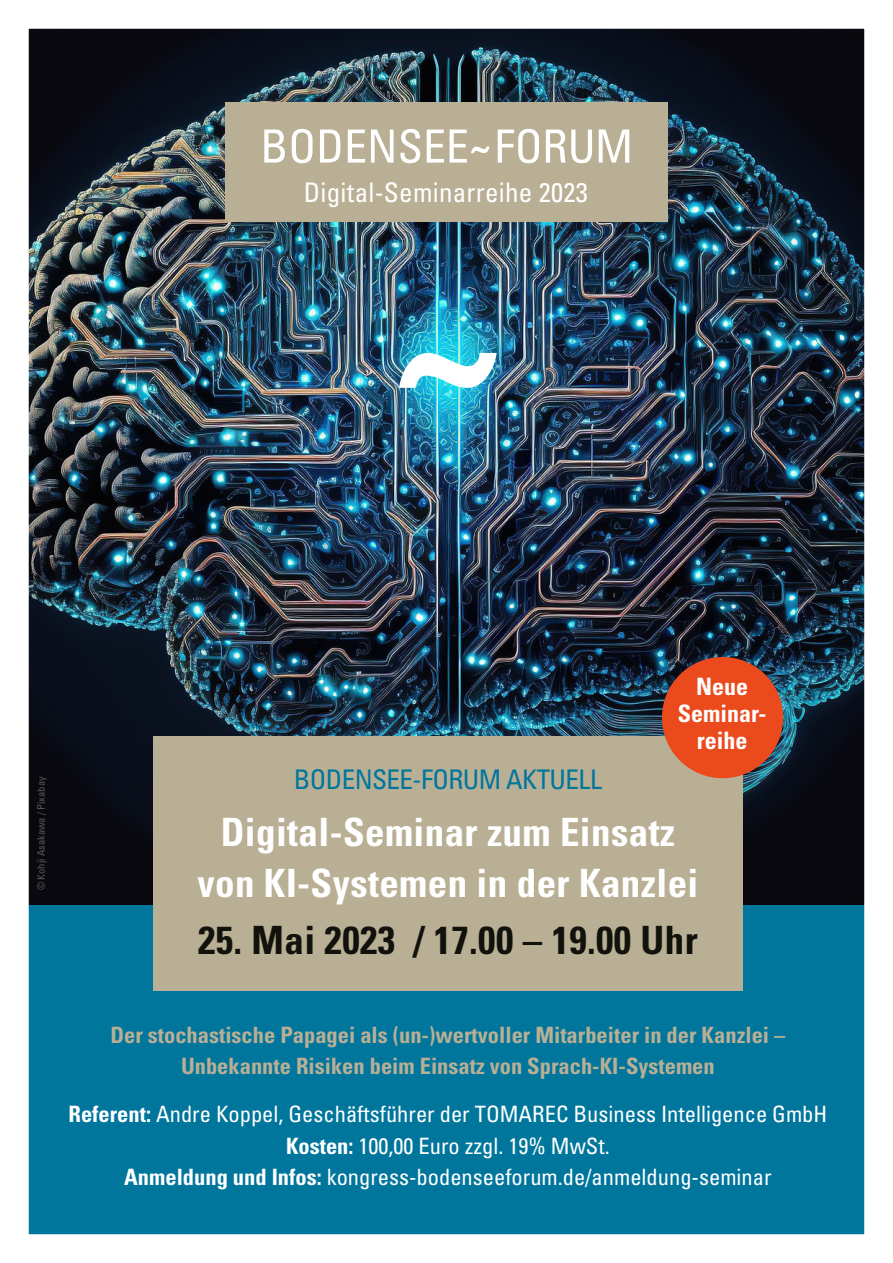
<style>
.page{position:relative;width:893px;height:1263px;background:#fff}
.page>*{position:absolute;margin:0;border:0;box-sizing:border-box;transform-origin:0 0}
.t1{font:700 condensed 39px/51px "Univers";letter-spacing:.01em;color:#fff;text-align:center}
.t2{font:700 condensed 39px "Univers";letter-spacing:.01em;color:#12120d}
.t3{font:condensed 27px "Univers";letter-spacing:.01em;color:#fff}
.t4{font:condensed 27px "Univers";letter-spacing:-.02em;color:#00769c}
.t5{font:700 condensed 24px/27px "Univers";color:#fff;text-align:center}
.t6{font:condensed 22.5px/31.5px "Univers";color:#fff;text-align:center}
.t7{font:700 condensed 22.5px/31.5px "Univers";color:#b9af95;text-align:center}
.t8{font:condensed 10.5px "Univers";color:#575756}
.s1{font-weight:700}
</style>
<div class="page">
<img style="left:28px;top:28px;width:837px;height:1207px">
<div style="left:662px;top:657px;width:121px;height:121px;background:#eb4a1d;border-radius:50%"></div>
<p class="t3" style="left:304px;top:176px;width:285px">Digital-Seminarreihe 2023</p>
<p class="t8" style="left:35px;top:890px;width:115px;rotate:-90deg">© Kohji Asakawa / Pixabay</p>
<p class="t5" style="left:678px;top:673px;width:90px">Neue<br>Seminar&shy;reihe</p>
<p class="t4" style="left:294px;top:762px;width:310px">BODENSEE-FORUM AKTUELL</p>
<h1 class="t1" style="left:197px;top:806px;width:502px">Digital-Seminar zum Einsatz von KI-Systemen in der Kanzlei</h1>
<h1 class="t2" style="left:198px;top:916px;width:501px">25. Mai 2023 / 17.00 – 19.00 Uhr</h1>
<p class="t7" style="left:110px;top:1019px;width:676px">Der stochastische Papagei als (un-)wertvoller Mitarbeiter in der Kanzlei –<br>Unbekannte Risiken beim Einsatz von Sprach-KI-Systemen</p>
<p class="t6" style="left:69px;top:1098px;width:760px"><span class="s1">Referent:</span> Andre Koppel, Geschäftsführer der TOMAREC Business Intelligence GmbH<br><span class="s1">Kosten:</span> 100,00 Euro zzgl. 19% MwSt.<br><span class="s1">Anmeldung und Infos:</span> kongress-bodenseeforum.de/anmeldung-seminar</p>
</div>
